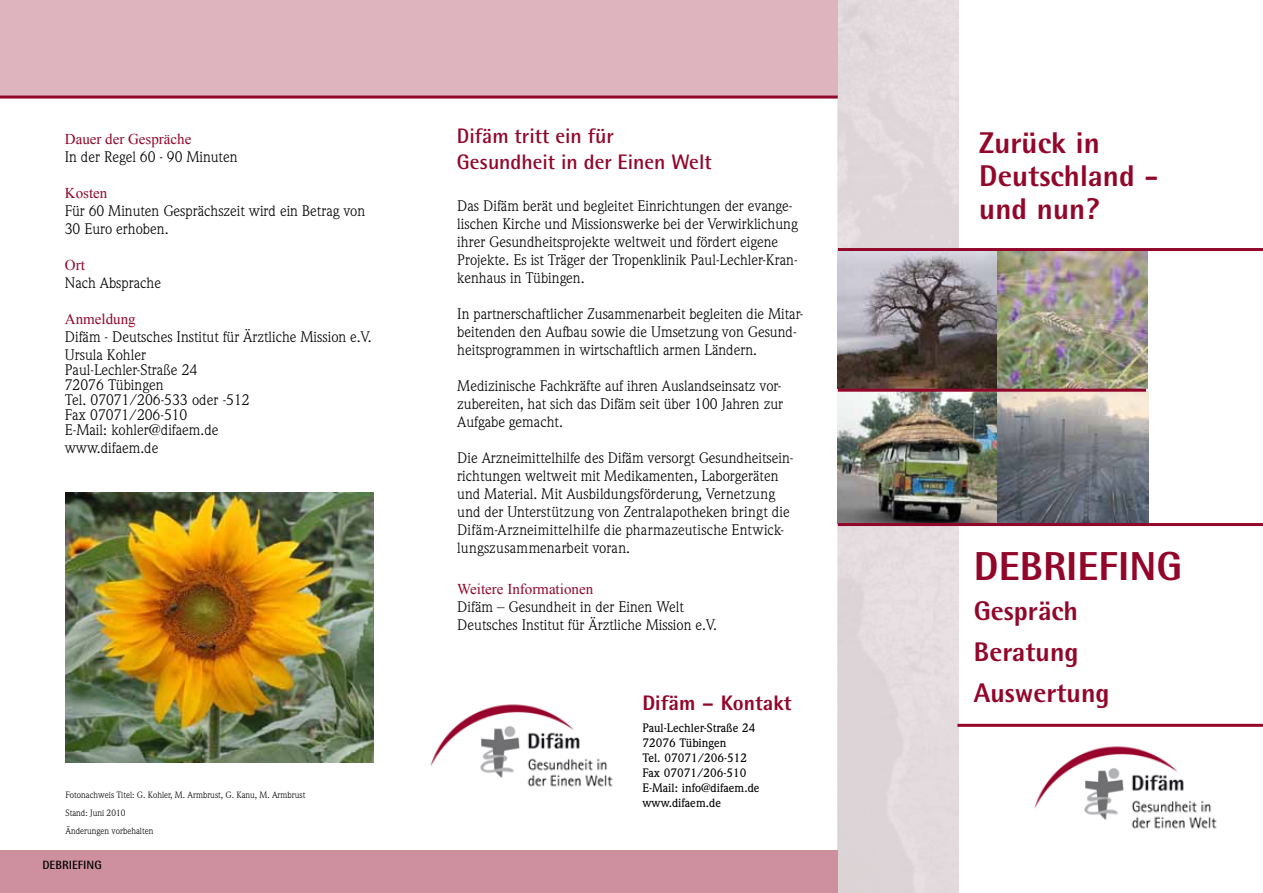
<style>
.page{position:relative;width:1263px;height:893px;background:#fff}
.page>*{position:absolute;margin:0;border:0;box-sizing:border-box;transform-origin:0 0}
.t1{font:800 40.5px "Rotis Semi Sans";color:#92062a}
.t2{font:800 30px/33px "Rotis Semi Sans";color:#92062a}
.t3{font:800 27px/41px "Rotis Semi Sans";color:#92062a}
.t4{font:700 21px/25.2px "Rotis Semi Sans";color:#92062a}
.t5{font:800 21px "Rotis Semi Sans";color:#92062a}
.t6{font:15px/18px "Weidemann Std";color:#000}
.t7{font:15px "Times New Roman";color:#92062a}
.t8{font:500 12px/15px "Weidemann Std";color:#000}
.t9{font:700 12px "Rotis Semi Sans";color:#000}
.t10{font:9px/18px "Weidemann Std";color:#000}
</style>
<div class="page">
<img style="left:1035px;top:746px;width:182px;height:83px">
<img style="left:431px;top:704px;width:182px;height:83px">
<div style="left:0;top:850px;width:838px;height:43px;background:#ce8f9f"></div>
<div style="left:0;top:0;width:838px;height:96px;background:#deb4bf"></div>
<hr style="left:0;top:96px;width:838px;height:3px;background:#92062a">
<hr style="left:838px;top:248px;width:425px;height:3px;background:#92062a">
<hr style="left:957px;top:724px;width:306px;height:3px;background:#92062a">
<img style="left:838px;top:251px;width:309px;height:138px">
<img style="left:838px;top:392px;width:310px;height:131px">
<hr style="left:838px;top:389px;width:308px;height:3px;background:#92062a">
<hr style="left:838px;top:523px;width:425px;height:3px;background:#92062a">
<img style="left:66px;top:492px;width:308px;height:270px">
<p class="t7" style="left:65px;top:129px;width:128px">Dauer der Gespräche</p>
<p class="t6" style="left:65px;top:148px;width:174px">In der Regel 60 - 90 Minuten</p>
<p class="t7" style="left:65px;top:183px;width:44px">Kosten</p>
<p class="t6" style="left:65px;top:202px;width:302px">Für 60 Minuten Gesprächszeit wird ein Betrag von<br>30 Euro erhoben.</p>
<p class="t7" style="left:65px;top:255px;width:21px">Ort</p>
<p class="t6" style="left:65px;top:274px;width:98px">Nach Absprache</p>
<p class="t7" style="left:65px;top:309px;width:72px">Anmeldung</p>
<p class="t6" style="left:65px;top:328px;width:308px">Difäm - Deutsches Institut für Ärztliche Mission e.V.<br>Ursula Kohler</p>
<p class="t6" style="left:65px;top:362px;width:186px;line-height:15px">Paul-Lechler-Straße 24<br>72076 Tübingen<br>Tel. 07071/206-533 oder -512<br>Fax 07071/206-510<br>E-Mail: kohler@difaem.de</p>
<p class="t6" style="left:65px;top:439px;width:95px">www.difaem.de</p>
<p class="t10" style="left:66px;top:785px;width:241px">Fotonachweis Titel: G. Kohler, M. Armbrust, G. Kanu, M. Armbrust<br>Stand: Juni 2010<br>Änderungen vorbehalten</p>
<p class="t9" style="left:43px;top:857px;width:59px">Debriefing</p>
<h3 class="t4" style="left:457px;top:123px;width:256px">Difäm tritt ein für<br>Gesundheit in der Einen Welt</h3>
<p class="t6" style="left:457px;top:196px;width:342px">Das Difäm berät und begleitet Einrichtungen der evange&shy;lischen Kirche und Missionswerke bei der Verwirklichung ihrer Gesundheitsprojekte weltweit und fördert eigene Projekte. Es ist Träger der Tropenklinik Paul-Lechler-Kran&shy;kenhaus in Tübingen.</p>
<p class="t6" style="left:457px;top:304px;width:348px">In partnerschaftlicher Zusammenarbeit begleiten die Mitar&shy;beitenden den Aufbau sowie die Umsetzung von Gesund&shy;heitsprogrammen in wirtschaftlich armen Ländern.</p>
<p class="t6" style="left:457px;top:376px;width:327px;text-align:justify">Medizinische Fachkräfte auf ihren Auslandseinsatz vor&shy;zubereiten, hat sich das Difäm seit über 100 Jahren zur Aufgabe gemacht.</p>
<p class="t6" style="left:457px;top:448px;width:338px">Die Arzneimittelhilfe des Difäm versorgt Gesundheitsein&shy;richtungen weltweit mit Medikamenten, Laborgeräten und Material. Mit Ausbildungsförderung, Vernetzung und der Unterstützung von Zentralapotheken bringt die Difäm-Arzneimittelhilfe die pharmazeutische Entwick&shy;lungszusammenarbeit voran.</p>
<p class="t7" style="left:457px;top:579px;width:137px">Weitere Informationen</p>
<p class="t6" style="left:457px;top:598px;width:261px">Difäm – Gesundheit in der Einen Welt<br>Deutsches Institut für Ärztliche Mission e.V.</p>
<h3 class="t5" style="left:642px;top:690px;width:151px">Difäm – Kontakt</h3>
<p class="t8" style="left:642px;top:721px;width:119px">Paul-Lechler-Straße 24<br>72076 Tübingen<br>Tel. 07071/206-512<br>Fax 07071/206-510<br>E-Mail: info@difaem.de www.difaem.de</p>
<h2 class="t2" style="left:979px;top:126px;width:180px">Zurück in<br>Deutschland - und nun?</h2>
<h1 class="t1" style="left:974px;top:540px;width:209px">DEBRIEFING</h1>
<h3 class="t3" style="left:974px;top:590px;width:137px">Gespräch<br>Beratung<br>Auswertung</h3>
</div>
